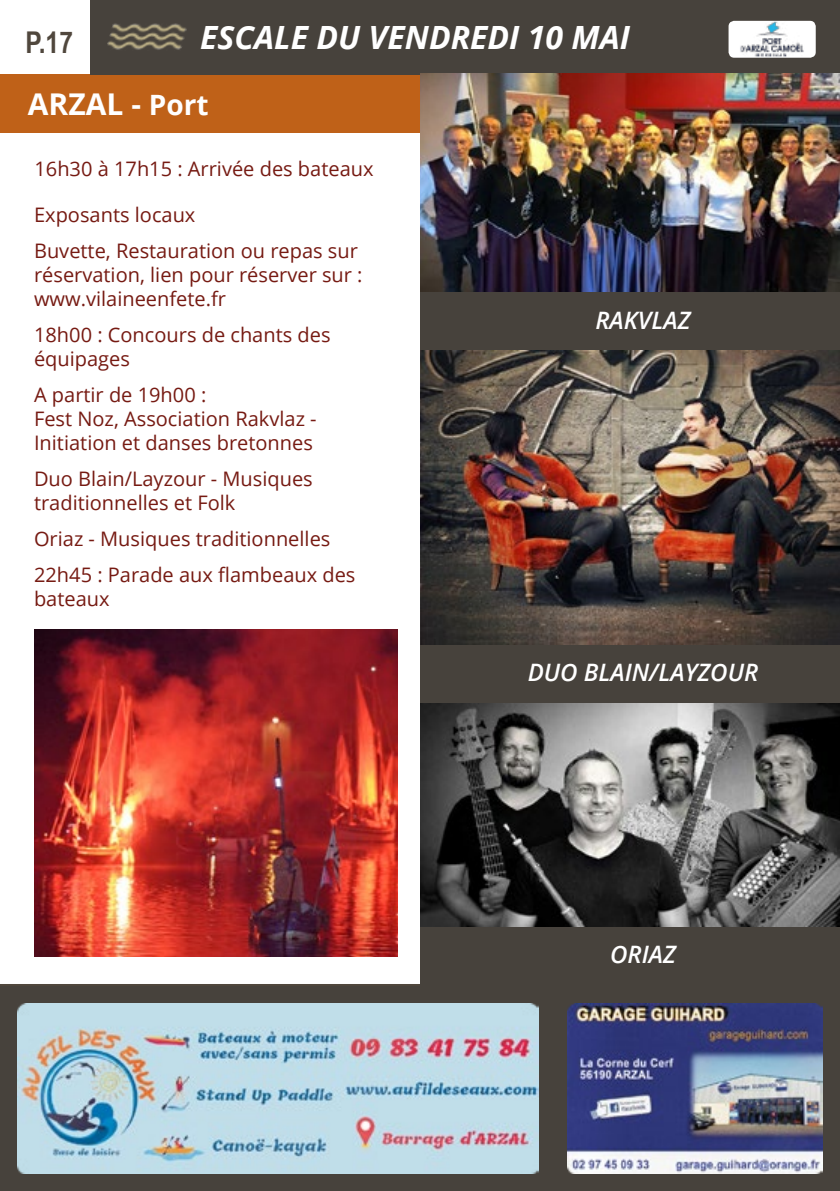
<style>
.page{position:relative;width:840px;height:1191px;background:#fff}
.page>*{position:absolute;margin:0;border:0;box-sizing:border-box;transform-origin:0 0}
.t1{font:italic 700 32px "Open Sans";color:#fff}
.t2{font:700 30px "Open Sans";color:#fff}
.t3{font:700 30px "Arial Narrow";color:#50473d}
.t4{font:italic 600 24px "Open Sans";color:#fff}
.t5{font:20px/24px "Open Sans";color:#761a12}
.s1{font-size:28px}
</style>
<div class="page">
<div style="left:0;top:984px;width:839px;height:207px;background:#47423c"></div>
<div style="left:0;top:74px;width:419px;height:59px;background:#bf6118"></div>
<div style="left:90px;top:0;width:749px;height:74px;background:#47423c"></div>
<img style="left:107px;top:23px;width:80px;height:27px">
<img style="left:420px;top:74px;width:419px;height:218px">
<div style="left:420px;top:292px;width:419px;height:59px;background:#47423c"></div>
<div style="left:420px;top:927px;width:419px;height:59px;background:#47423c"></div>
<div style="left:420px;top:644px;width:419px;height:59px;background:#47423c"></div>
<img style="left:420px;top:351px;width:419px;height:293px">
<img style="left:420px;top:703px;width:419px;height:224px">
<img style="left:34px;top:630px;width:363px;height:326px">
<img style="left:17px;top:1004px;width:521px;height:169px">
<img style="left:567px;top:1003px;width:255px;height:171px">
<img style="left:728px;top:21px;width:87px;height:37px">
<h2 class="t3" style="left:26px;top:20px;width:49px">P.17</h2>
<h1 class="t1" style="left:200px;top:15px;width:431px">ESCALE DU VENDREDI 10 MAI</h1>
<h2 class="t2" style="left:28px;top:83px;width:182px">ARZAL - <span class="s1">Port</span></h2>
<p class="t5" style="left:34px;top:156px;width:340px">16h30 à 17h15 : Arrivée des bateaux</p>
<p class="t5" style="left:34px;top:196px;width:325px;line-height:36px">Exposants locaux<br>Buvette, Restauration ou repas sur</p>
<p class="t5" style="left:34px;top:262px;width:330px">réservation, lien pour réserver sur : www.vilaineenfete.fr</p>
<p class="t5" style="left:34px;top:322px;width:298px">18h00 : Concours de chants des équipages</p>
<p class="t5" style="left:34px;top:382px;width:284px">A partir de 19h00 :<br>Fest Noz, Association Rakvlaz -<br>Initiation et danses bretonnes</p>
<p class="t5" style="left:34px;top:466px;width:280px">Duo Blain/Layzour - Musiques traditionnelles et Folk</p>
<p class="t5" style="left:34px;top:520px;width:323px;line-height:36px">Oriaz - Musiques traditionnelles<br>22h45 : Parade aux flambeaux des</p>
<p class="t5" style="left:34px;top:586px;width:77px">bateaux</p>
<p class="t4" style="left:595px;top:304px;width:96px">RAKVLAZ</p>
<p class="t4" style="left:527px;top:656px;width:232px">DUO BLAIN/LAYZOUR</p>
<p class="t4" style="left:609px;top:938px;width:67px">ORIAZ</p>
</div>
